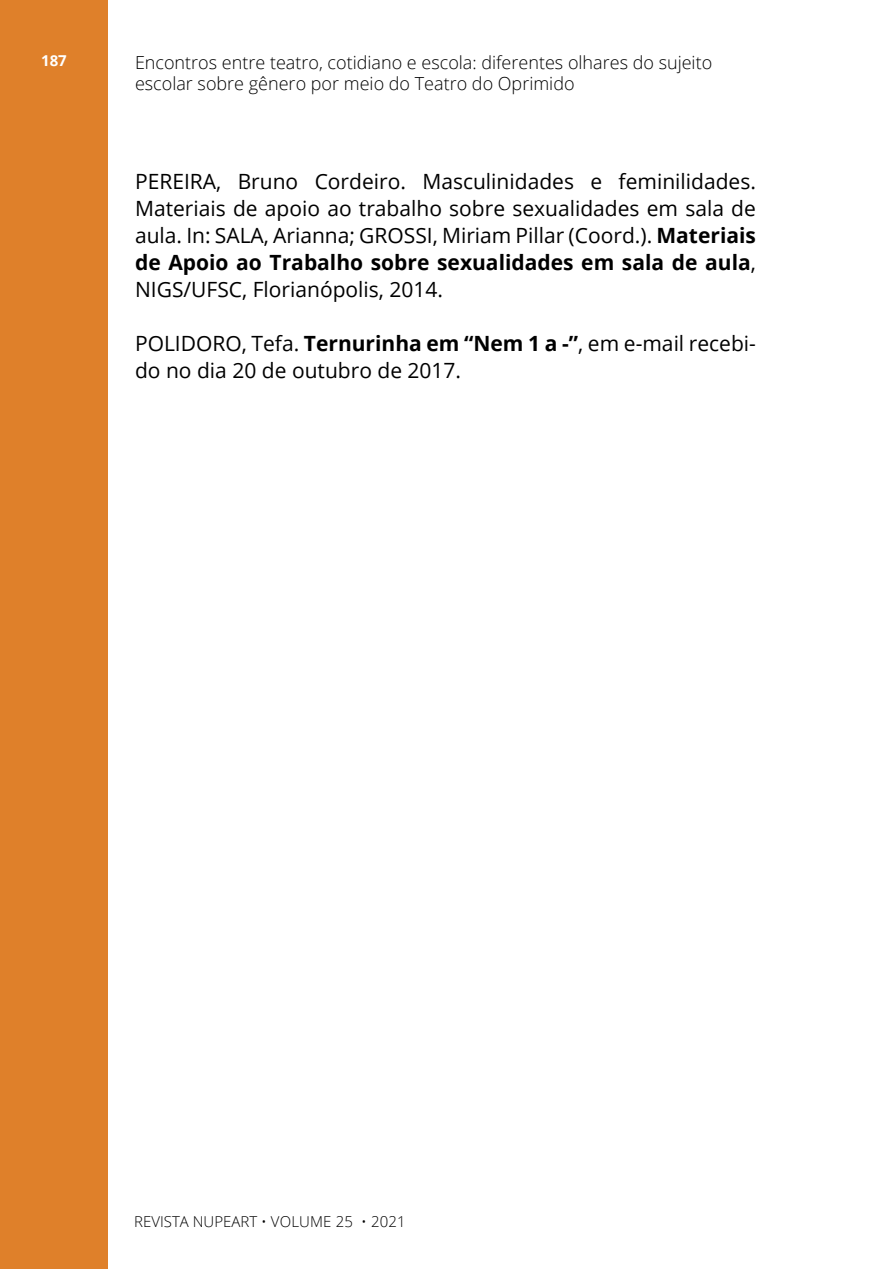
<style>
.page{position:relative;width:891px;height:1269px;background:#fff}
.page>*{position:absolute;margin:0;border:0;box-sizing:border-box;transform-origin:0 0}
.t1{font:21px/27px "Open Sans";color:#000;text-align:justify}
.t2{font:300 18px/21.6px "Open Sans";color:#000}
.t3{font:300 15px "Open Sans";color:#000}
.t4{font:700 15px "Open Sans";color:#fff}
.s1{font-weight:700}
</style>
<div class="page">
<div style="left:0;top:0;width:108px;height:1269px;background:#df802a"></div>
<p class="t4" style="left:41px;top:50px;width:27px">187</p>
<p class="t2" style="left:135px;top:51px;width:579px">Encontros entre teatro, cotidiano e escola: diferentes olhares do sujeito escolar sobre gênero por meio do Teatro do Oprimido</p>
<p class="t1" style="left:135px;top:167px;width:622px">PEREIRA, Bruno Cordeiro. Masculinidades e feminilidades.<br>Materiais de apoio ao trabalho sobre sexualidades em sala de aula. In: SALA, Arianna; GROSSI, Miriam Pillar (Coord.). <span class="s1">Materiais de Apoio ao Trabalho sobre sexualidades em sala de aula</span>, NIGS/UFSC, Florianópolis, 2014.</p>
<p class="t1" style="left:135px;top:329px;width:622px">POLIDORO, Tefa. <span class="s1">Ternurinha em “Nem 1 a -”</span>, em e-mail recebi&shy;do no dia 20 de outubro de 2017.</p>
<p class="t3" style="left:134px;top:1211px;width:273px">REVISTA NUPEART • VOLUME 25 • 2021</p>
</div>
